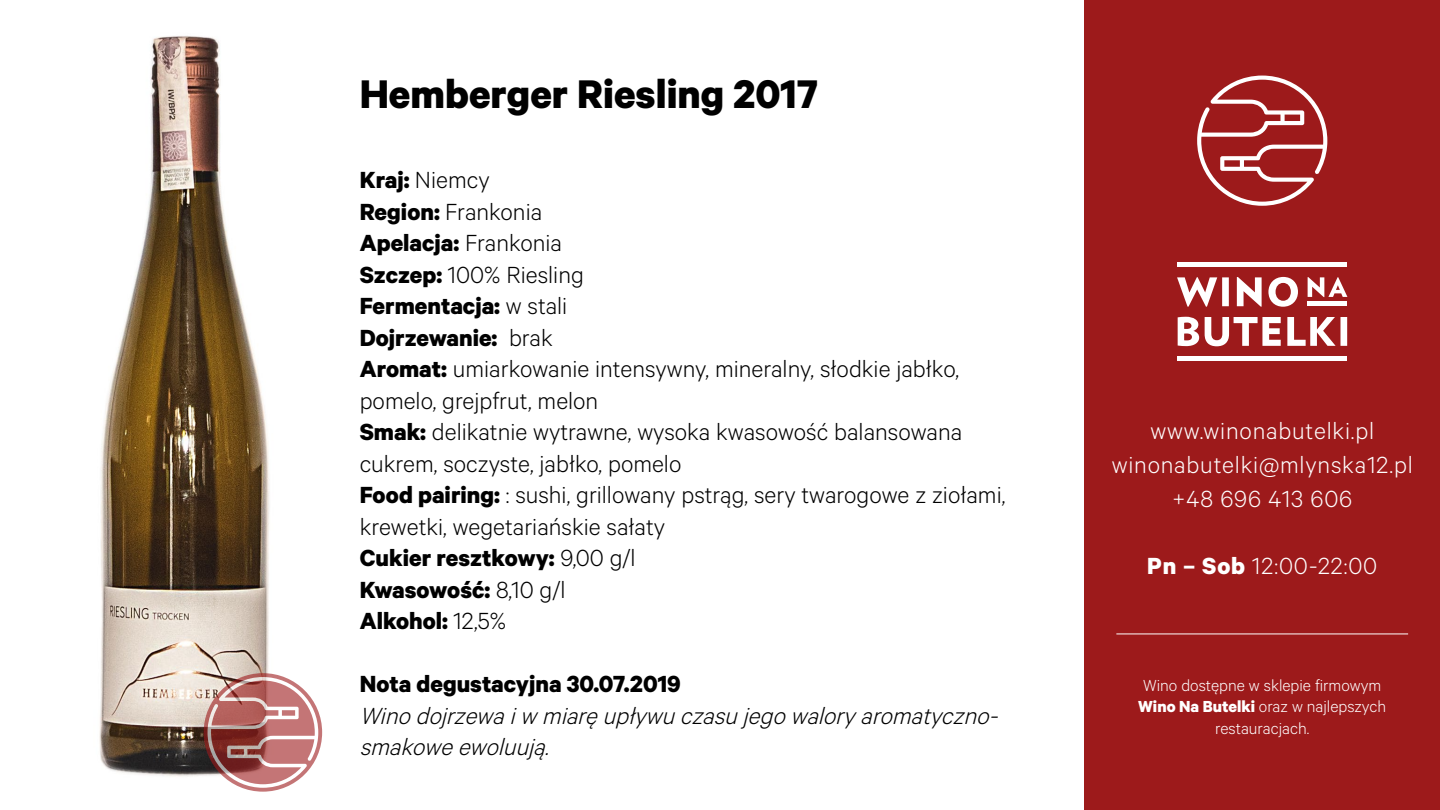
<style>
.page{position:relative;width:1440px;height:810px;background:#fff}
.page>*{position:absolute;margin:0;border:0;box-sizing:border-box;transform-origin:0 0}
.t1{font:700 45px "Calibre";color:#000}
.t2{font:300 26.25px/31.5px "Calibre";color:#000}
.t3{font:300 26.25px/33.8px "Calibre";letter-spacing:.03em;color:#fff;text-align:center}
.t4{font:italic 300 26.25px/31.5px "Calibre";color:#000}
.t5{font:700 26.25px "Calibre";color:#000}
.t6{font:300 18px/21.6px "Calibre";color:#fff;text-align:center}
.s1{font-weight:700}
</style>
<div class="page">
<img style="left:99px;top:36px;width:224px;height:755px">
<svg style="left:204px;top:673px;width:118px;height:119px"></svg>
<svg style="left:208px;top:677px;width:110px;height:111px"></svg>
<div style="left:1084px;top:0;width:356px;height:810px;background:#9d1a1b"></div>
<hr style="left:1116px;top:634px;width:292px;height:1px;background:#fff">
<svg style="left:1197px;top:76px;width:130px;height:130px"></svg>
<svg style="left:1178px;top:317px;width:169px;height:29px"></svg>
<svg style="left:1177px;top:277px;width:85px;height:30px"></svg>
<svg style="left:1308px;top:277px;width:39px;height:20px"></svg>
<svg style="left:1268px;top:277px;width:30px;height:30px"></svg>
<hr style="left:1308px;top:302px;width:39px;height:4px;background:#fff">
<div style="left:1178px;top:356px;width:169px;height:5px;background:#fff"></div>
<div style="left:1178px;top:262px;width:169px;height:5px;background:#fff"></div>
<h1 class="t1" style="left:360px;top:66px;width:460px">Hemberger Riesling 2017</h1>
<p class="t2" style="left:360px;top:163px;width:647px"><span class="s1">Kraj:</span> Niemcy<br><span class="s1">Region:</span> Frankonia<br><span class="s1">Apelacja:</span> Frankonia<br><span class="s1">Szczep:</span> 100% Riesling<br><span class="s1">Fermentacja:</span> w stali<br><span class="s1">Dojrzewanie:</span> brak<br><span class="s1">Aromat:</span> umiarkowanie intensywny, mineralny, słodkie jabłko, pomelo, grejpfrut, melon<br><span class="s1">Smak:</span> delikatnie wytrawne, wysoka kwasowość balansowana cukrem, soczyste, jabłko, pomelo<br><span class="s1">Food pairing:</span> : sushi, grillowany pstrąg, sery twarogowe z ziołami, krewetki, wegetariańskie sałaty<br><span class="s1">Cukier resztkowy:</span> 9,00 g/l<br><span class="s1">Kwasowość:</span> 8,10 g/l<br><span class="s1">Alkohol:</span> 12,5%</p>
<p class="t5" style="left:360px;top:668px;width:323px">Nota degustacyjna 30.07.2019</p>
<p class="t4" style="left:360px;top:698px;width:646px">Winodojrzewaiw miaręupływuczasujegowaloryaromatyczno&shy;smakoweewoluują.</p>
<p class="t3" style="left:1112px;top:413px;width:303px">www.winonabutelki.pl winonabutelki@mlynska12.pl +48 696 413 606</p>
<p class="t3" style="left:1147px;top:548px;width:232px"><span class="s1">Pn – Sob</span> 12:00-22:00</p>
<p class="t6" style="left:1138px;top:674px;width:250px">Wino dostępne w sklepie firmowym<br><span class="s1">Wino Na Butelki</span> oraz w najlepszych restauracjach.</p>
</div>
